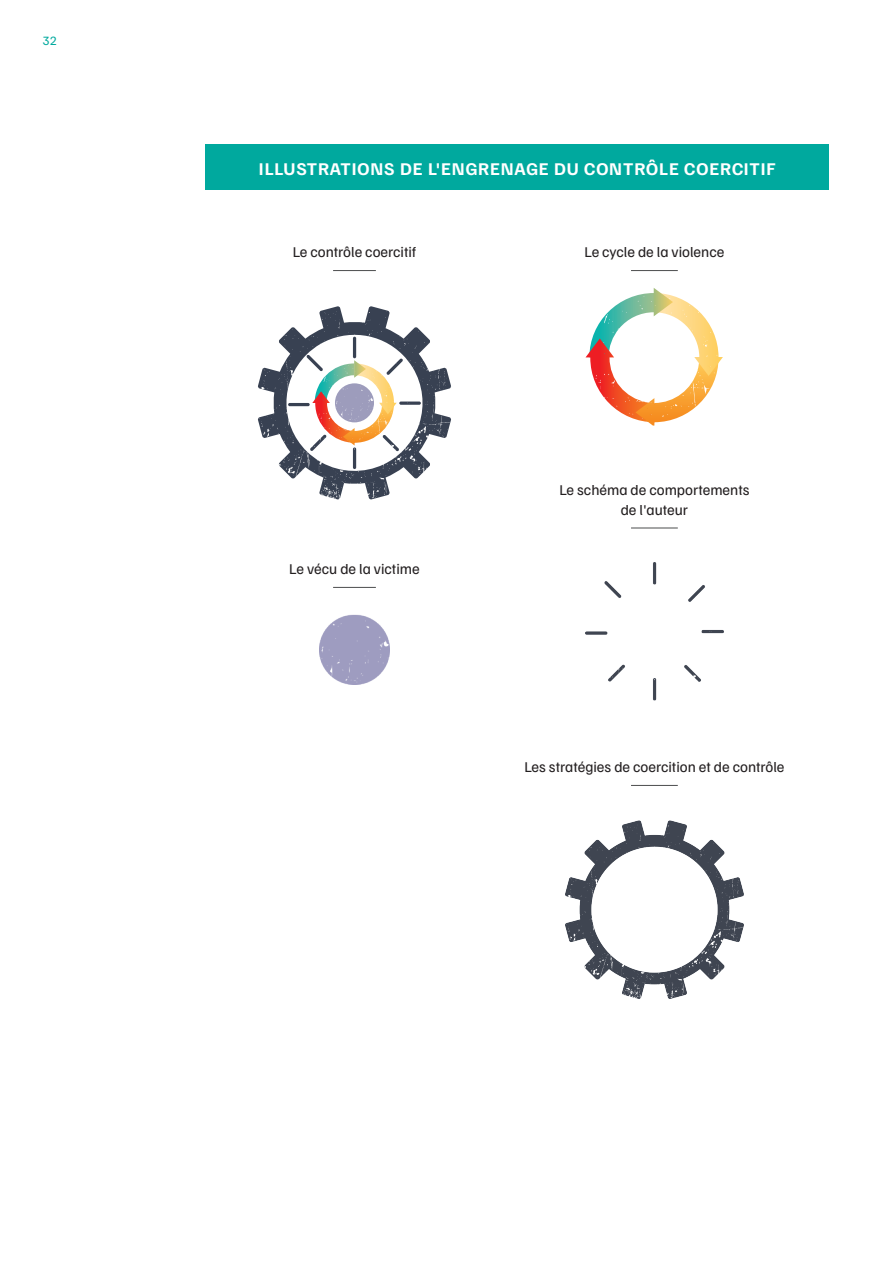
<style>
.page{position:relative;width:893px;height:1263px;background:#fff}
.page>*{position:absolute;margin:0;border:0;box-sizing:border-box;transform-origin:0 0}
.t1{font:700 18px "Familjen Grotesk";letter-spacing:.05em;color:#fff}
.t2{font:15px/19.8px "Familjen Grotesk";color:#231f20;text-align:center}
.t3{font:12.75px "Familjen Grotesk";color:#00a99e}
</style>
<div class="page">
<svg style="left:258px;top:306px;width:193px;height:194px"></svg>
<img style="left:320px;top:615px;width:69px;height:70px">
<svg style="left:585px;top:288px;width:138px;height:138px"></svg>
<hr style="left:631px;top:270px;width:47px;height:1px;background:#4b4c4d">
<hr style="left:631px;top:528px;width:47px;height:1px;background:#4b4c4d">
<hr style="left:631px;top:785px;width:47px;height:1px;background:#4b4c4d">
<img style="left:566px;top:821px;width:177px;height:177px">
<img style="left:585px;top:562px;width:139px;height:138px">
<hr style="left:333px;top:270px;width:43px;height:1px;background:#4b4c4d">
<hr style="left:333px;top:587px;width:43px;height:1px;background:#4b4c4d">
<div style="left:206px;top:145px;width:623px;height:45px;background:#00a99e"></div>
<p class="t3" style="left:43px;top:32px;width:16px">32</p>
<p class="t1" style="left:259px;top:156px;width:518px">ILLUSTRATIONS DE L'ENGRENAGE DU CONTRÔLE COERCITIF</p>
<p class="t2" style="left:293px;top:242px;width:125px">Le contrôle coercitif</p>
<p class="t2" style="left:289px;top:558px;width:132px">Le vécu de la victime</p>
<p class="t2" style="left:584px;top:242px;width:141px">Le cycle de la violence</p>
<p class="t2" style="left:559px;top:479px;width:192px">Le schéma de comportements de l'auteur</p>
<p class="t2" style="left:524px;top:756px;width:262px">Les stratégies de coercition et de contrôle</p>
</div>
